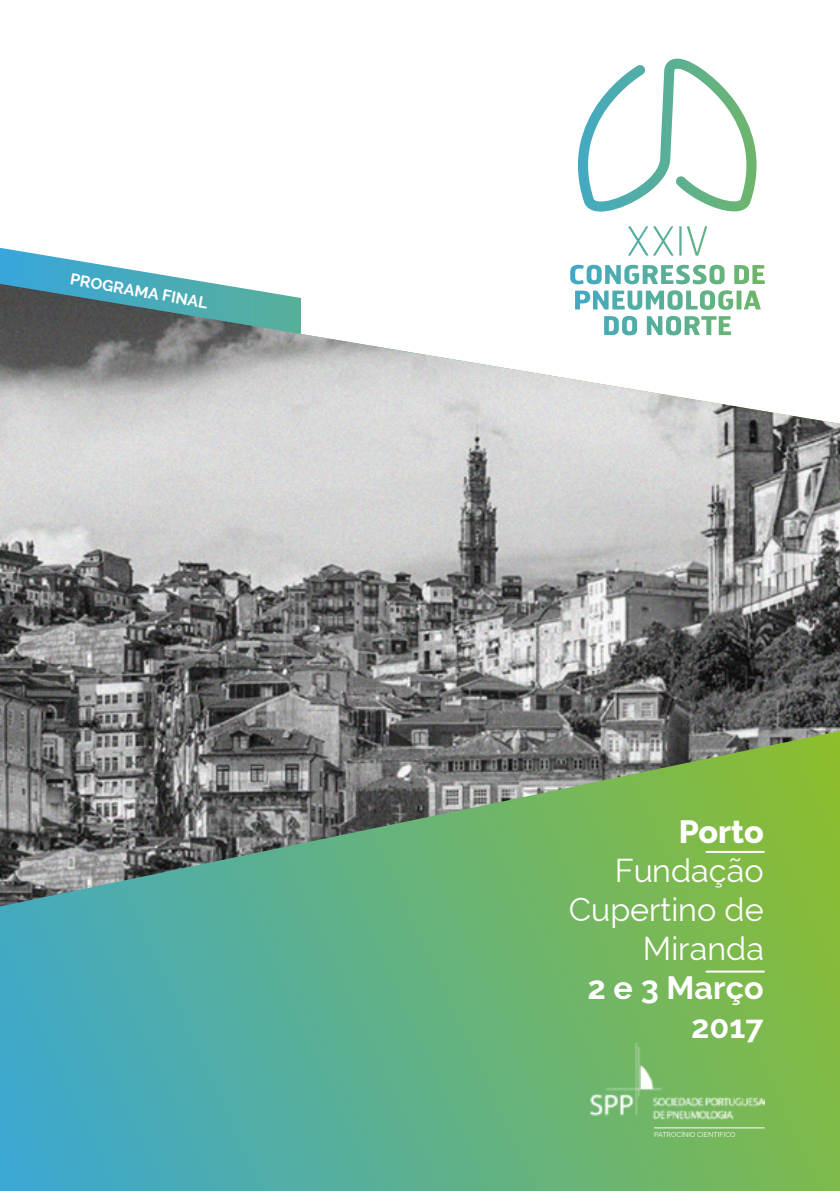
<style>
.page{position:relative;width:840px;height:1191px;background:#fff}
.page>*{position:absolute;margin:0;border:0;box-sizing:border-box;transform-origin:0 0}
.t1{font:32.4px/38.8px "Raleway";color:#fff;text-align:right}
.t2{font:700 32.4px/38.8px "Raleway";color:#fff;text-align:right}
.t3{font:800 32.4px "Raleway";letter-spacing:-.005em;color:#fff}
.t4{font:700 16px "Raleway";color:#fff}
.t5{font:7px "Raleway";color:#fff}
</style>
<div class="page">
<svg style="left:0;top:248px;width:674px;height:36px"></svg>
<div style="left:302px;top:259px;width:537px;height:271px;background:#fff"></div>
<div style="left:0;top:523px;width:839px;height:668px;background:linear-gradient(to right,#3fa8cb,#83bb42)"></div>
<img style="left:0;top:284px;width:839px;height:622px">
<hr style="left:705px;top:851px;width:59px;height:2px;background:#fff">
<hr style="left:705px;top:970px;width:59px;height:2px;background:#fff">
<img style="left:589px;top:1041px;width:175px;height:78px">
<hr style="left:653px;top:1127px;width:111px;height:1px;background:#fff">
<svg style="left:578px;top:59px;width:179px;height:153px"></svg>
<svg style="left:570px;top:265px;width:154px;height:19px"></svg>
<svg style="left:734px;top:265px;width:30px;height:19px"></svg>
<svg style="left:574px;top:290px;width:186px;height:20px"></svg>
<svg style="left:603px;top:316px;width:33px;height:19px"></svg>
<svg style="left:646px;top:316px;width:84px;height:19px"></svg>
<svg style="left:627px;top:226px;width:46px;height:30px"></svg>
<svg style="left:679px;top:226px;width:27px;height:30px"></svg>
<p class="t4" style="left:72px;top:270px;width:141px;rotate:10deg">PROGRAMA FINAL</p>
<p class="t3" style="left:678px;top:813px;width:86px">Porto</p>
<p class="t1" style="left:568px;top:851px;width:197px">Fundação<br>Cupertino de<br>Miranda</p>
<p class="t2" style="left:587px;top:968px;width:178px">2 e 3 Março<br>2017</p>
<p class="t5" style="left:653px;top:1130px;width:83px">PATROCÍNIO CIENTIFICO</p>
</div>
